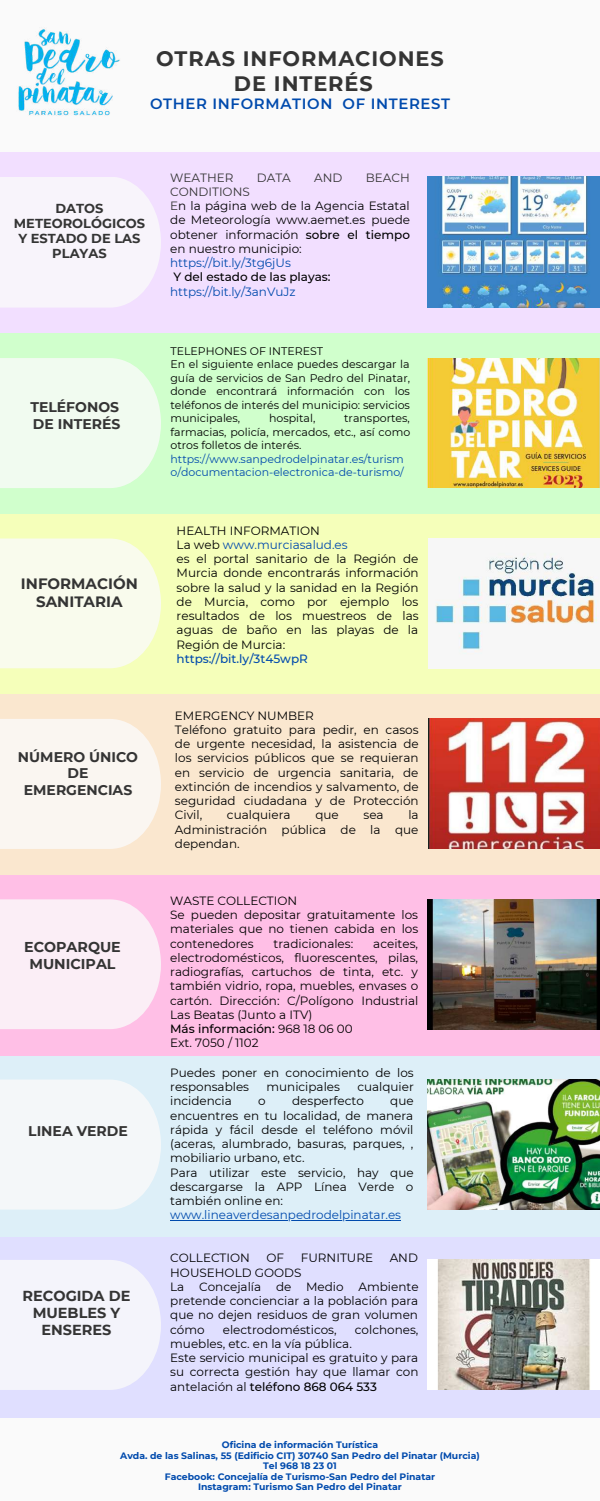
<style>
.page{position:relative;width:600px;height:1501px;background:#fff}
.page>*{position:absolute;margin:0;border:0;box-sizing:border-box;transform-origin:0 0}
.t1{font:700 20.9px/24.8px "Montserrat";letter-spacing:.045em;color:#343434;text-align:center}
.t2{font:700 15px/18px "Montserrat";color:#343434;text-align:center}
.t3{font:600 14.9px "Montserrat";letter-spacing:.045em;color:#004aad}
.t4{font:700 14.5px/17.2px "Montserrat";color:#343434;text-align:center}
.t5{font:700 14.2px/16.5px "Montserrat";color:#343434;text-align:center}
.t6{font:700 14px/16.5px "Montserrat";color:#343434}
.t7{font:700 13px/15px "Montserrat";color:#343434;text-align:center}
.t8{font:12px/14.2px "Montserrat";color:#000}
.t9{font:12px "Montserrat";color:#004aad}
.t10{font:500 12px "Montserrat";color:#000}
.t11{font:500 12px "Montserrat";color:#004aad}
.t12{font:12px "Montserrat";color:#343434}
.t13{font:11px/13.5px "Montserrat";color:#000}
.t14{font:11px/13.5px "Montserrat";color:#004aad}
.t15{font:700 9.3px/10.5px "Montserrat";color:#004aad;text-align:center}
.s1{color:#343434}
.s2{font-weight:500}
.s3{color:#004aad}
</style>
<div class="page">
<div style="left:0;top:0;width:600px;height:1500px;background:#fafafa"></div>
<div style="left:0;top:333px;width:600px;height:180px;background:#d0ffcc"></div>
<img style="left:428px;top:358px;width:172px;height:130px">
<div style="left:0;top:514px;width:600px;height:180px;background:#f5ffba"></div>
<div style="left:0;top:694px;width:600px;height:180px;background:#fae7cf"></div>
<div style="left:0;top:875px;width:600px;height:180px;background:#ffbfe6"></div>
<div style="left:0;top:1056px;width:600px;height:180px;background:#ddeff8"></div>
<div style="left:0;top:1237px;width:600px;height:180px;background:#e0dfff"></div>
<img style="left:428px;top:1259px;width:172px;height:130px">
<div style="left:0;top:152px;width:600px;height:180px;background:#f2dfff"></div>
<img style="left:428px;top:177px;width:172px;height:130px">
<img style="left:429px;top:538px;width:171px;height:130px">
<img style="left:429px;top:718px;width:171px;height:130px">
<img style="left:428px;top:899px;width:172px;height:129px">
<img style="left:428px;top:1079px;width:172px;height:130px">
<div style="left:0;top:177px;width:161px;height:130px;background:#f8f4fb"></div>
<div style="left:0;top:358px;width:161px;height:130px;background:#f1fbf0"></div>
<div style="left:0;top:1260px;width:161px;height:129px;background:#f4f4fb"></div>
<svg style="left:0;top:538px;width:161px;height:130px;background:#f8fbe9"></svg>
<div style="left:0;top:719px;width:161px;height:129px;background:#faf6f1"></div>
<svg style="left:0;top:899px;width:161px;height:129px;background:#fbeaf4"></svg>
<div style="left:0;top:1080px;width:161px;height:129px;background:#f4f7f9"></div>
<hr style="left:170px;top:1219px;width:231px;height:1px;background:#004aad">
<img style="left:18px;top:29px;width:102px;height:87px">
<h1 class="t1" style="left:156px;top:46px;width:289px">OTRAS INFORMACIONES<br>DE INTERÉS</h1>
<p class="t3" style="left:150px;top:95px;width:302px">OTHER INFORMATION OF INTEREST</p>
<p class="t7" style="left:14px;top:200px;width:133px">DATOS<br>METEOROLÓGICOS<br>Y ESTADO DE LAS<br>PLAYAS</p>
<p class="t6" style="left:30px;top:399px;width:92px">TELÉFONOS<br>DE INTERÉS</p>
<p class="t2" style="left:21px;top:574px;width:118px">INFORMACIÓN<br>SANITARIA</p>
<p class="t6" style="left:18px;top:748px;width:122px;text-align:center">NÚMERO ÚNICO<br>DE<br>EMERGENCIAS</p>
<p class="t5" style="left:24px;top:938px;width:98px">ECOPARQUE<br>MUNICIPAL</p>
<p class="t6" style="left:28px;top:1122px;width:101px">LINEA VERDE</p>
<p class="t4" style="left:23px;top:1286px;width:109px">RECOGIDA DE<br>MUEBLES Y<br>ENSERES</p>
<p class="t12" style="left:170px;top:170px;width:65px">WEATHER</p>
<p class="t12" style="left:257px;top:170px;width:35px">DATA</p>
<p class="t12" style="left:314px;top:170px;width:30px">AND</p>
<p class="t12" style="left:366px;top:170px;width:46px">BEACH</p>
<p class="t8" style="left:170px;top:184px;width:241px"><span class="s1">CONDITIONS<br>E</span>n la página web de la Agencia Estatal de Meteorología www.aemet.es puede obtener información <span class="s2">sobre el tiempo </span>en nuestro municipio:</p>
<p class="t9" style="left:170px;top:255px;width:122px">https://bit.ly/3tg6jUs</p>
<p class="t10" style="left:173px;top:270px;width:159px">Y del estado de las playas:</p>
<p class="t9" style="left:170px;top:284px;width:127px">https://bit.ly/3anVuJz</p>
<p class="t13" style="left:170px;top:344px;width:241px">TELEPHONES OF INTEREST<br>En el siguiente enlace puedes descargar la guía de servicios de San Pedro del Pinatar, donde encontrará información con los teléfonos de interés del municipio: servicios municipales,</p>
<p class="t13" style="left:269px;top:411px;width:48px">hospital,</p>
<p class="t13" style="left:170px;top:411px;width:241px;text-align:justify;text-indent:174px">transportes, farmacias, policía, mercados, etc., así como otros folletos de interés.</p>
<p class="t14" style="left:170px;top:452px;width:235px">https://www.sanpedrodelpinatar.es/turism o/documentacion-electronica-de-turismo/</p>
<p class="t8" style="left:177px;top:523px;width:244px">HEALTH INFORMATION<br>La web <span class="s3">www.murciasalud.es<br></span>es el portal sanitario de la Región de<br>Murcia donde encontrarás información sobre la salud y la sanidad en la Región de Murcia, como por ejemplo los resultados de los muestreos de las aguas de baño en las playas de la<br>Región de Murcia:</p>
<p class="t11" style="left:177px;top:651px;width:133px">https://bit.ly/3t45wpR</p>
<p class="t8" style="left:175px;top:708px;width:245px">EMERGENCY NUMBER<br>Teléfono gratuito para pedir, en casos de urgente necesidad, la asistencia de los servicios públicos que se requieran en servicio de urgencia sanitaria, de extinción de incendios y salvamento, de seguridad ciudadana y de Protección<br>Civil,</p>
<p class="t8" style="left:175px;top:808px;width:245px;text-align:justify;text-indent:233px">la Administración pública de la que dependan.</p>
<p class="t8" style="left:227px;top:808px;width:65px">cualquiera</p>
<p class="t8" style="left:315px;top:808px;width:25px">que</p>
<p class="t8" style="left:363px;top:808px;width:22px">sea</p>
<p class="t8" style="left:170px;top:893px;width:250px">WASTE COLLECTION<br>Se pueden depositar gratuitamente los materiales que no tienen cabida en los contenedores</p>
<p class="t8" style="left:170px;top:935px;width:250px;text-indent:203px">aceites, electrodomésticos, fluorescentes, pilas, radiografías, cartuchos de tinta, etc. y también vidrio, ropa, muebles, envases o cartón. Dirección: C/Polígono Industrial<br>Las Beatas (Junto a ITV)<br><span class="s2">Más información:</span> 968 18 06 00<br>Ext. 7050 / 1102</p>
<p class="t8" style="left:170px;top:1065px;width:245px">Puedes poner en conocimiento de los responsables</p>
<p class="t8" style="left:274px;top:935px;width:81px">tradicionales:</p>
<p class="t8" style="left:267px;top:1079px;width:75px">municipales</p>
<p class="t8" style="left:357px;top:1079px;width:58px">cualquier</p>
<p class="t8" style="left:170px;top:1093px;width:63px">incidencia</p>
<p class="t8" style="left:258px;top:1093px;width:9px">o</p>
<p class="t8" style="left:292px;top:1093px;width:73px">desperfecto</p>
<p class="t8" style="left:170px;top:1093px;width:245px;text-indent:220px">que encuentres en tu localidad, de manera rápida y fácil desde el teléfono móvil (aceras, alumbrado, basuras, parques, , mobiliario urbano, etc.<br>Para utilizar este servicio, hay que descargarse la APP Línea Verde o también online en:</p>
<p class="t9" style="left:170px;top:1207px;width:232px">www.lineaverdesanpedrodelpinatar.es</p>
<p class="t8" style="left:170px;top:1250px;width:81px">COLLECTION</p>
<p class="t8" style="left:267px;top:1250px;width:19px">OF</p>
<p class="t8" style="left:301px;top:1250px;width:74px">FURNITURE</p>
<p class="t8" style="left:390px;top:1250px;width:30px">AND</p>
<p class="t8" style="left:170px;top:1264px;width:250px">HOUSEHOLD GOODS<br>La Concejalía de Medio Ambiente pretende concienciar a la población para que no dejen residuos de gran volumen cómo</p>
<p class="t8" style="left:223px;top:1321px;width:115px">electrodomésticos,</p>
<p class="t8" style="left:355px;top:1321px;width:65px">colchones,</p>
<p class="t8" style="left:170px;top:1336px;width:250px">muebles, etc. en la vía pública.<br>Este servicio municipal es gratuito y para su correcta gestión hay que llamar con antelación al <span class="s2">teléfono 868 064 533</span></p>
<p class="t15" style="left:120px;top:1439px;width:361px">Oficina de información Turística<br>Avda. de las Salinas, 55 (Edificio CIT) 30740 San Pedro del Pinatar (Murcia)<br>Tel 968 18 23 01<br>Facebook: Concejalía de Turismo-San Pedro del Pinatar<br>Instagram: Turismo San Pedro del Pinatar</p>
</div>
